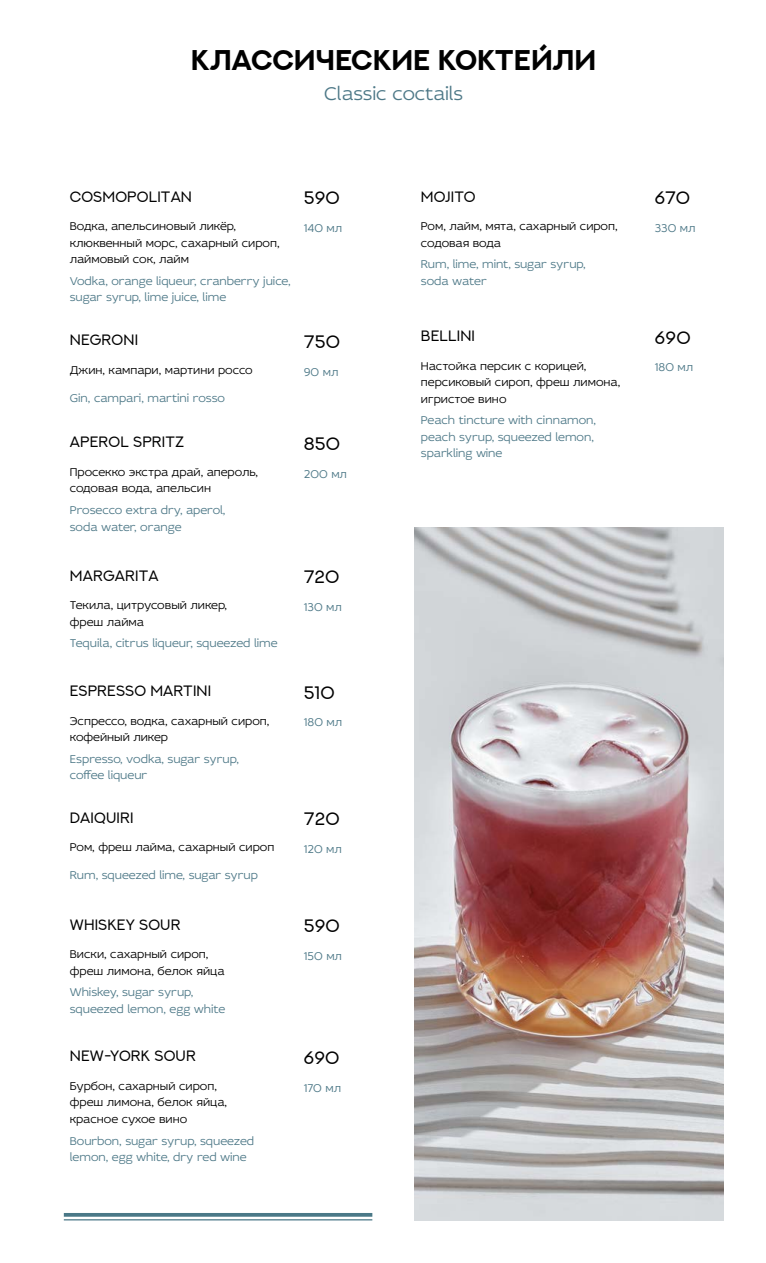
<style>
.page{position:relative;width:766px;height:1263px;background:#fff}
.page>*{position:absolute;margin:0;border:0;box-sizing:border-box;transform-origin:0 0}
.t1{font:700 28.5px "NEXTART";color:#000}
.t2{font:300 19.5px "Idealist Sans";color:#4d7887}
.t3{font:18px "NEXTART";letter-spacing:.01em;color:#000}
.t4{font:15px "NEXTART";letter-spacing:.01em;color:#000}
.t5{font:300 12px/16.5px "Idealist Sans";color:#4d7887}
.t6{font:300 12px/16.5px "Idealist Sans";color:#000}
</style>
<div class="page">
<svg style="left:64px;top:1213px;width:308px;height:4px"></svg>
<hr style="left:64px;top:1219px;width:308px;height:1px;background:#4a7887">
<img style="left:415px;top:527px;width:308px;height:693px">
<h1 class="t1" style="left:191px;top:43px;width:407px">классические коктейли</h1>
<h2 class="t2" style="left:324px;top:80px;width:140px">Classic coctails</h2>
<p class="t4" style="left:70px;top:188px;width:124px">COSMOPOLITAN</p>
<h3 class="t3" style="left:304px;top:188px;width:37px">590</h3>
<p class="t6" style="left:70px;top:217px;width:211px">Водка, апельсиновый ликёр, клюквенный морс, сахарный сироп, лаймовый сок, лайм</p>
<p class="t5" style="left:304px;top:219px;width:40px">140 мл</p>
<p class="t5" style="left:70px;top:272px;width:222px">Vodka, orange liqueur, cranberry juice, sugar syrup, lime juice, lime</p>
<p class="t4" style="left:70px;top:332px;width:70px">NEGRONI</p>
<h3 class="t3" style="left:304px;top:331px;width:38px">750</h3>
<p class="t6" style="left:70px;top:361px;width:184px">Джин, кампари, мартини россо</p>
<p class="t5" style="left:304px;top:363px;width:36px">90 мл</p>
<p class="t5" style="left:70px;top:389px;width:157px">Gin, campari, martini rosso</p>
<p class="t4" style="left:70px;top:433px;width:116px">APEROL SPRITZ</p>
<h3 class="t3" style="left:304px;top:433px;width:38px">850</h3>
<p class="t6" style="left:70px;top:463px;width:189px">Просекко экстра драй, апероль, содовая вода, апельсин</p>
<p class="t5" style="left:304px;top:465px;width:45px">200 мл</p>
<p class="t5" style="left:70px;top:501px;width:157px">Prosecco extra dry, aperol, soda water, orange</p>
<p class="t4" style="left:70px;top:567px;width:90px">MARGARITA</p>
<h3 class="t3" style="left:304px;top:566px;width:37px">720</h3>
<p class="t6" style="left:70px;top:596px;width:159px">Текила, цитрусовый ликер, фреш лайма</p>
<p class="t5" style="left:304px;top:598px;width:39px">130 мл</p>
<p class="t5" style="left:70px;top:635px;width:209px">Tequila, citrus liqueur, squeezed lime</p>
<p class="t4" style="left:70px;top:682px;width:143px">ESPRESSO MARTINI</p>
<h3 class="t3" style="left:304px;top:682px;width:32px">510</h3>
<p class="t6" style="left:70px;top:712px;width:201px">Эспрессо, водка, сахарный сироп, кофейный ликер</p>
<p class="t5" style="left:304px;top:714px;width:40px">180 мл</p>
<p class="t5" style="left:70px;top:750px;width:170px">Espresso, vodka, sugar syrup, coffee liqueur</p>
<p class="t4" style="left:70px;top:809px;width:65px">DAIQUIRI</p>
<h3 class="t3" style="left:304px;top:808px;width:37px">720</h3>
<p class="t6" style="left:70px;top:838px;width:206px">Ром, фреш лайма, сахарный сироп</p>
<p class="t5" style="left:304px;top:840px;width:40px">120 мл</p>
<p class="t5" style="left:70px;top:866px;width:190px">Rum, squeezed lime, sugar syrup</p>
<p class="t4" style="left:70px;top:916px;width:112px">WHISKEY SOUR</p>
<h3 class="t3" style="left:304px;top:915px;width:37px">590</h3>
<p class="t6" style="left:70px;top:945px;width:156px">Виски, сахарный сироп, фреш лимона, белок яйца</p>
<p class="t5" style="left:304px;top:947px;width:40px">150 мл</p>
<p class="t5" style="left:70px;top:984px;width:157px">Whiskey, sugar syrup, squeezed lemon, egg white</p>
<p class="t4" style="left:70px;top:1047px;width:128px">NEW-YORK SOUR</p>
<h3 class="t3" style="left:304px;top:1047px;width:37px">690</h3>
<p class="t6" style="left:70px;top:1077px;width:159px">Бурбон, сахарный сироп, фреш лимона, белок яйца, красное сухое вино</p>
<p class="t5" style="left:304px;top:1079px;width:39px">170 мл</p>
<p class="t5" style="left:70px;top:1132px;width:186px">Bourbon, sugar syrup, squeezed lemon, egg white, dry red wine</p>
<p class="t4" style="left:421px;top:188px;width:56px">MOJITO</p>
<h3 class="t3" style="left:654px;top:188px;width:37px">670</h3>
<p class="t6" style="left:421px;top:217px;width:198px">Ром, лайм, мята, сахарный сироп, содовая вода</p>
<p class="t5" style="left:654px;top:219px;width:42px">330 мл</p>
<p class="t5" style="left:421px;top:256px;width:166px">Rum, lime, mint, sugar syrup, soda water</p>
<p class="t4" style="left:421px;top:327px;width:56px">BELLINI</p>
<h3 class="t3" style="left:654px;top:327px;width:37px">690</h3>
<p class="t6" style="left:421px;top:357px;width:201px">Настойка персик с корицей, персиковый сироп, фреш лимона, игристое вино</p>
<p class="t5" style="left:654px;top:359px;width:40px">180 мл</p>
<p class="t5" style="left:421px;top:412px;width:176px">Peach tincture with cinnamon, peach syrup, squeezed lemon, sparkling wine</p>
</div>
